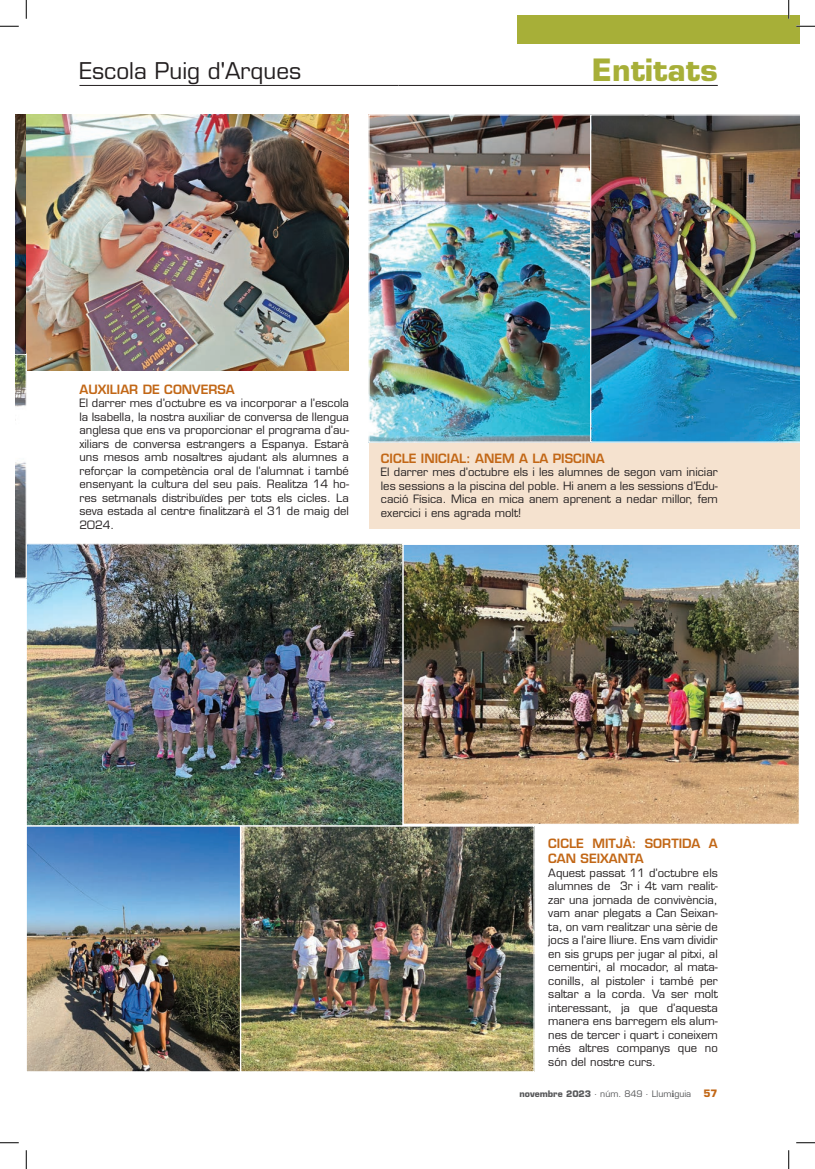
<style>
.page{position:relative;width:815px;height:1169px;background:#fff}
.page>*{position:absolute;margin:0;border:0;box-sizing:border-box;transform-origin:0 0}
.t1{font:700 30px "Eurostile LT Std";color:#a7af38}
.t2{font:22.5px "Eurostile LT Std";color:#231f20}
.TextGeneral{font:600 12.5px/15px "Eurostile LT Std";color:#c26716}
.TextGeneral-2{font:11.25px/13.5px "Eurostile LT Std";color:#231f20;text-align:justify}
.t3{font:8.75px "Eurostile LT Std";color:#57585a}
.s1{font-weight:700}
.s2{font-family:"Minion Pro";font-weight:700;font-size:10px}
.s3{font-weight:700;font-size:10px;color:#c26716}
</style>
<div class="page">
<div style="left:369px;top:115px;width:430px;height:413px;background:#f5e2cf"></div>
<img style="left:370px;top:116px;width:219px;height:325px">
<div style="left:368px;top:114px;width:223px;height:329px;border:1px solid #fff"></div>
<img style="left:590px;top:114px;width:209px;height:329px">
<img style="left:26px;top:115px;width:323px;height:255px">
<img style="left:404px;top:546px;width:393px;height:277px">
<div style="left:402px;top:544px;width:397px;height:281px;border:1px solid #fff"></div>
<img style="left:28px;top:545px;width:373px;height:279px">
<div style="left:26px;top:543px;width:377px;height:283px;border:1px solid #fff"></div>
<img style="left:28px;top:827px;width:504px;height:243px">
<div style="left:240px;top:825px;width:294px;height:247px;border:1px solid #fff"></div>
<div style="left:26px;top:825px;width:215px;height:247px;border:1px solid #fff"></div>
<img style="left:16px;top:114px;width:10px;height:239px">
<svg style="left:16px;top:353px;width:11px;height:226px"></svg>
<div style="left:516px;top:16px;width:283px;height:28px;background:#a7af38"></div>
<hr style="left:79px;top:85px;width:319px;height:1px;background:#231f20">
<hr style="left:398px;top:85px;width:319px;height:1px;background:#231f20">
<svg style="left:0;top:25px;width:19px;height:2px"></svg>
<svg style="left:796px;top:25px;width:18px;height:2px"></svg>
<svg style="left:0;top:1142px;width:19px;height:1px"></svg>
<svg style="left:796px;top:1142px;width:18px;height:1px"></svg>
<svg style="left:25px;top:0;width:2px;height:19px"></svg>
<svg style="left:25px;top:1150px;width:2px;height:19px"></svg>
<svg style="left:787px;top:0;width:2px;height:19px"></svg>
<svg style="left:788px;top:1150px;width:1px;height:19px"></svg>
<p class="t2" style="left:79px;top:57px;width:223px">Escola Puig d'Arques</p>
<p class="t1" style="left:591px;top:52px;width:127px">Entitats</p>
<p class="TextGeneral" style="left:79px;top:381px;width:157px">AUXILIAR DE CONVERSA</p>
<p class="TextGeneral-2" style="left:79px;top:396px;width:271px">El darrer mes d’octubre es va incorporar a l’escola la Isabella, la nostra auxiliar de conversa de llengua anglesa que ens va proporcionar el programa d’au&shy;xiliars de conversa estrangers a Espanya. Estarà uns mesos amb nosaltres ajudant als alumnes a reforçar la competència oral de l’alumnat i també ensenyant la cultura del seu país. Realitza 14 ho&shy;res setmanals distribuïdes per tots els cicles. La seva estada al centre finalitzarà el 31 de maig del 2024.</p>
<p class="TextGeneral" style="left:381px;top:450px;width:225px">CICLE INICIAL: ANEM A LA PISCINA</p>
<p class="TextGeneral-2" style="left:381px;top:465px;width:338px">El darrer mes d’octubre els i les alumnes de segon vam iniciar les sessions a la piscina del poble. Hi anem a les sessions d’Edu&shy;cació Física. Mica en mica anem aprenent a nedar millor, fem exercici i ens agrada molt!</p>
<p class="TextGeneral" style="left:548px;top:836px;width:171px">CICLE MITJÀ: SORTIDA A<br>CAN SEIXANTA</p>
<p class="TextGeneral-2" style="left:548px;top:866px;width:171px">Aquest passat 11 d’octubre els alumnes de 3r i 4t vam realit&shy;zar una jornada de convivència, vam anar plegats a Can Seixan&shy;ta, on vam realitzar una sèrie de jocs a l’aire lliure. Ens vam dividir en sis grups per jugar al pitxi, al cementiri, al mocador, al mata&shy;conills, al pistoler i també per saltar a la corda. Va ser molt interessant, ja que d’aquesta manera ens barregem els alum&shy;nes de tercer i quart i coneixem més altres companys que no són del nostre curs.</p>
<p class="t3" style="left:519px;top:1088px;width:200px"><span class="s1">novembre 2023</span> · núm. 849 · Llum<span class="s2">i</span>guia <span class="s3">57</span></p>
</div>
